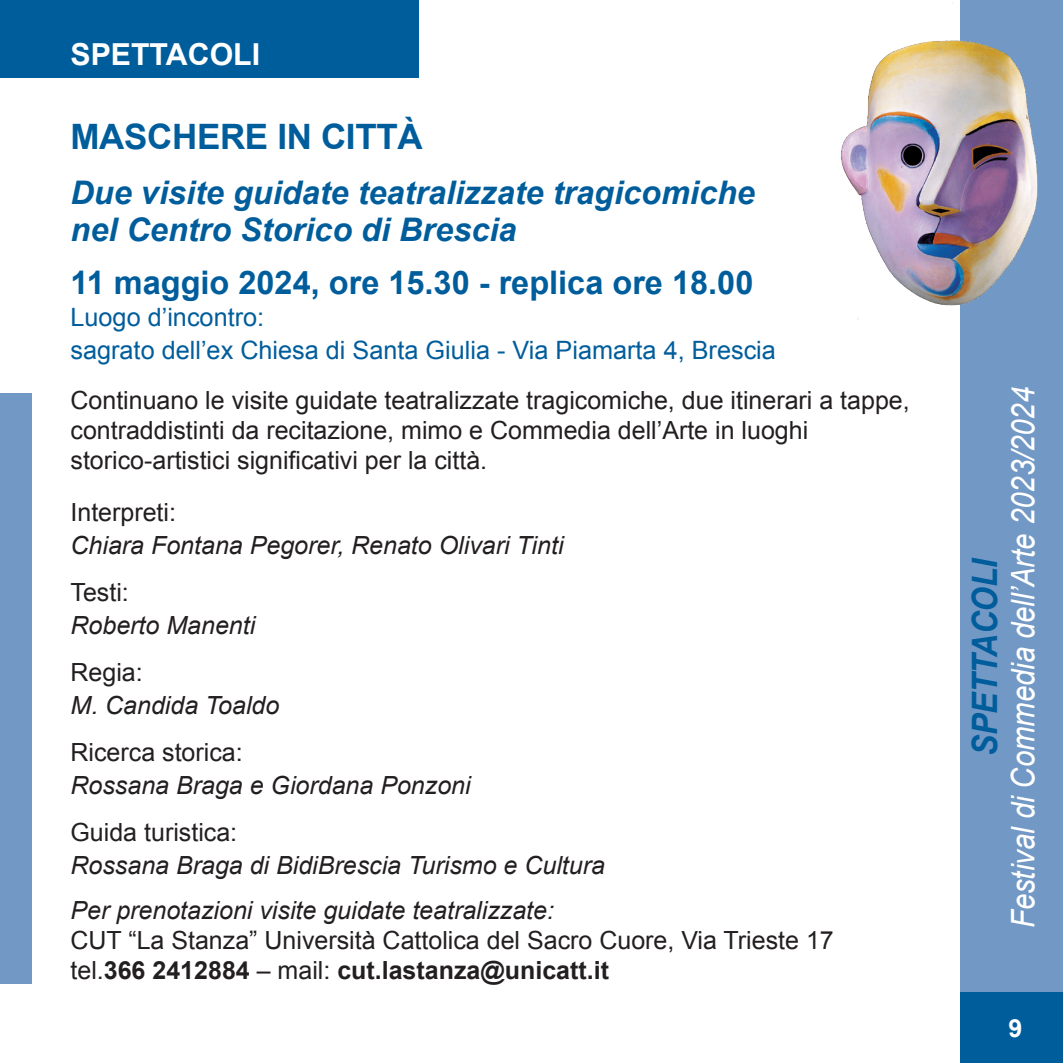
<style>
.page{position:relative;width:1063px;height:1063px;background:#fff}
.page>*{position:absolute;margin:0;border:0;box-sizing:border-box;transform-origin:0 0}
.t1{font:italic 700 35px "Arial";letter-spacing:-.01em;color:#005d9c;scale:.9 1}
.t2{font:700 35px "Arial";letter-spacing:-.01em;color:#005d9c}
.t3{font:italic 700 32.5px/37.5px "Arial";color:#005d9c}
.t4{font:700 32.5px "Arial";color:#005d9c}
.t5{font:italic 32.5px "Arial";color:#fff;scale:.9 1}
.t6{font:700 30.25px "Arial";color:#fff}
.t7{font:25.25px/32.5px "Arial";color:#005d9c}
.t8{font:25px/30px "Arial";color:#231f20}
.t9{font:italic 25px/45px "Arial";color:#231f20}
.t10{font:700 25px "Arial";color:#fff}
.s1{font-weight:700}
</style>
<div class="page">
<img style="left:841px;top:0;width:120px;height:323px">
<svg style="left:961px;top:0;width:102px;height:992px;background:#7a97bd"></svg>
<div style="left:961px;top:992px;width:102px;height:71px;background:#005d9c"></div>
<div style="left:0;top:0;width:418px;height:78px;background:#005d9c"></div>
<div style="left:0;top:393px;width:31px;height:591px;background:#7298c5"></div>
<p class="t6" style="left:71px;top:34px;width:191px">SPETTACOLI</p>
<h1 class="t2" style="left:71px;top:113px;width:354px">MASCHERE IN CITTÀ</h1>
<h2 class="t3" style="left:71px;top:175px;width:686px">Due visite guidate teatralizzate tragicomiche nel Centro Storico di Brescia</h2>
<h2 class="t4" style="left:71px;top:261px;width:684px">11 maggio 2024, ore 15.30 - replica ore 18.00</h2>
<p class="t7" style="left:71px;top:301px;width:707px">Luogo d’incontro:<br>sagrato dell’ex Chiesa di Santa Giulia - Via Piamarta 4, Brescia</p>
<p class="t8" style="left:71px;top:385px;width:841px">Continuano le visite guidate teatralizzate tragicomiche, due itinerari a tappe, contraddistinti da recitazione, mimo e Commedia dell’Arte in luoghi storico-artistici significativi per la città.</p>
<p class="t8" style="left:71px;top:498px;width:107px">Interpreti:</p>
<p class="t9" style="left:71px;top:523px;width:495px">Chiara Fontana Pegorer, Renato Olivari Tinti</p>
<p class="t8" style="left:71px;top:578px;width:60px">Testi:</p>
<p class="t9" style="left:71px;top:603px;width:186px">Roberto Manenti</p>
<p class="t8" style="left:71px;top:658px;width:74px">Regia:</p>
<p class="t9" style="left:71px;top:683px;width:210px">M. Candida Toaldo</p>
<p class="t8" style="left:71px;top:738px;width:174px">Ricerca storica:</p>
<p class="t9" style="left:71px;top:763px;width:402px">Rossana Braga e Giordana Ponzoni</p>
<p class="t8" style="left:71px;top:818px;width:168px">Guida turistica:</p>
<p class="t9" style="left:71px;top:843px;width:536px">Rossana Braga di BidiBrescia Turismo e Cultura<br>Per prenotazioni visite guidate teatralizzate:</p>
<p class="t8" style="left:71px;top:925px;width:765px">CUT “La Stanza” Università Cattolica del Sacro Cuore, Via Trieste 17 tel.<span class="s1">366 2412884</span> – mail: <span class="s1">cut.lastanza@unicatt.it</span></p>
<h1 class="t1" style="left:962px;top:822px;width:368px;rotate:-90deg">ITINERARI TEATRALI</h1>
<h1 class="t1" style="left:962px;top:756px;width:222px;rotate:-90deg">SPETTACOLI</h1>
<h2 class="t5" style="left:1002px;top:928px;width:603px;rotate:-90deg">Festival di Commedia dell’Arte 2023/2024</h2>
<p class="t10" style="left:1009px;top:1012px;width:15px">9</p>
</div>
